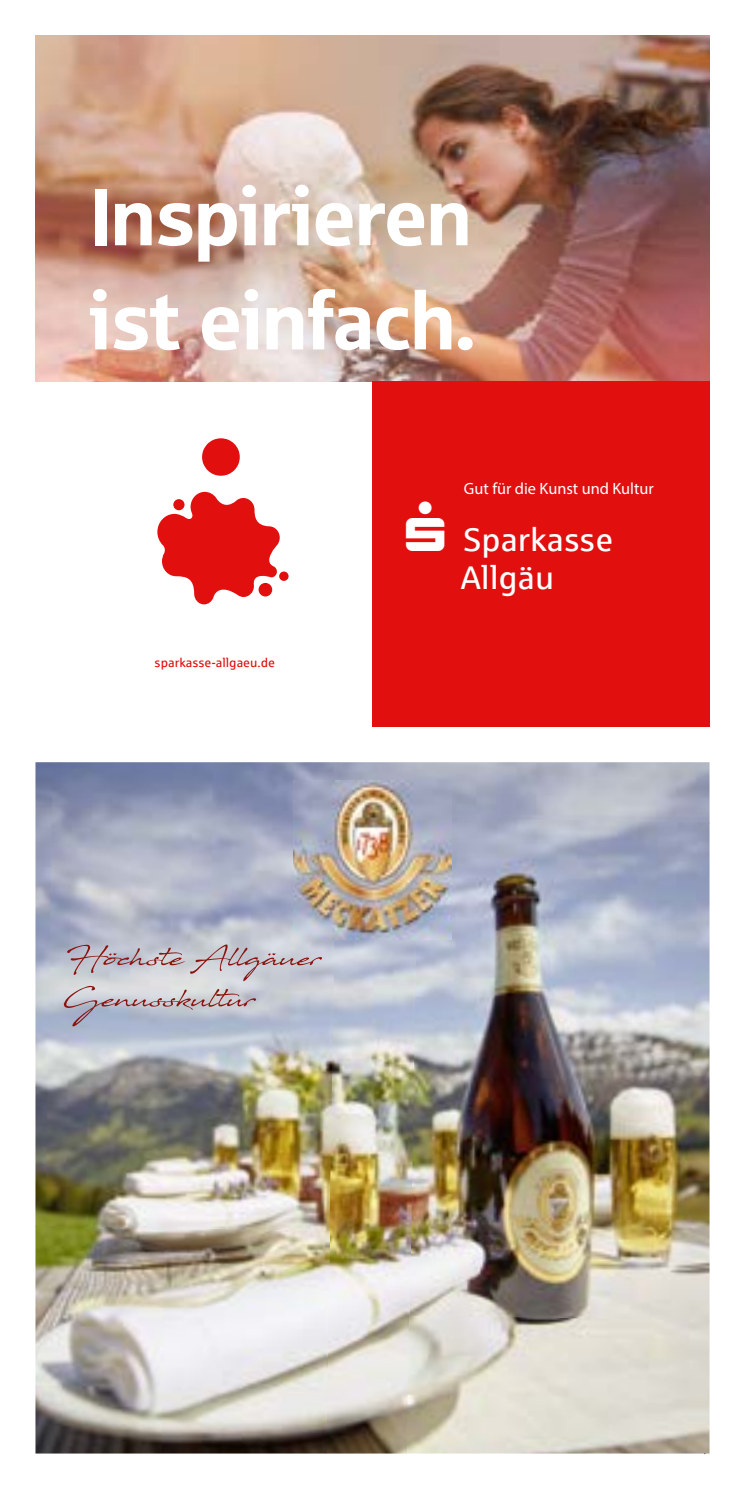
<style>
.page{position:relative;width:745px;height:1489px;background:#fff}
.page>*{position:absolute;margin:0;border:0;box-sizing:border-box;transform-origin:0 0}
.t1{font:81.25px/104.2px "Sparkasse Head";color:#fff}
.t2{font:32.75px/38.2px "Sparkasse Rg";color:#fff}
.t3{font:16.25px "Myriad Pro";color:#fff}
.t4{font:12.5px "Sparkasse Rg";color:#e20f0f}
</style>
<div class="page">
<img style="left:35px;top:762px;width:302px;height:463px">
<img style="left:416px;top:818px;width:293px;height:497px">
<img style="left:325px;top:939px;width:91px;height:514px">
<img style="left:35px;top:1225px;width:295px;height:228px">
<img style="left:406px;top:1315px;width:303px;height:138px">
<img style="left:293px;top:780px;width:158px;height:159px">
<svg style="left:64px;top:944px;width:258px;height:82px"></svg>
<img style="left:35px;top:35px;width:674px;height:346px">
<div style="left:372px;top:381px;width:337px;height:345px;background:#e20f0f"></div>
<svg style="left:202px;top:438px;width:37px;height:37px"></svg>
<svg style="left:157px;top:491px;width:122px;height:113px"></svg>
<div style="left:173px;top:499px;width:11px;height:11px;background:#e20f0f;border-radius:50%"></div>
<div style="left:258px;top:583px;width:14px;height:13px;background:#e20f0f;border-radius:50%"></div>
<div style="left:279px;top:571px;width:9px;height:10px;background:#e20f0f;border-radius:50%"></div>
<h1 class="t1" style="left:90px;top:162px;width:386px">Inspirieren ist einfach.</h1>
<p class="t3" style="left:463px;top:478px;width:191px">Gut für die Kunst und Kultur</p>
<p class="t4" style="left:154px;top:654px;width:122px">sparkasse-allgaeu.de</p>
<h2 class="t2" style="left:460px;top:519px;width:154px">Sparkasse<br>Allgäu</h2>
</div>
